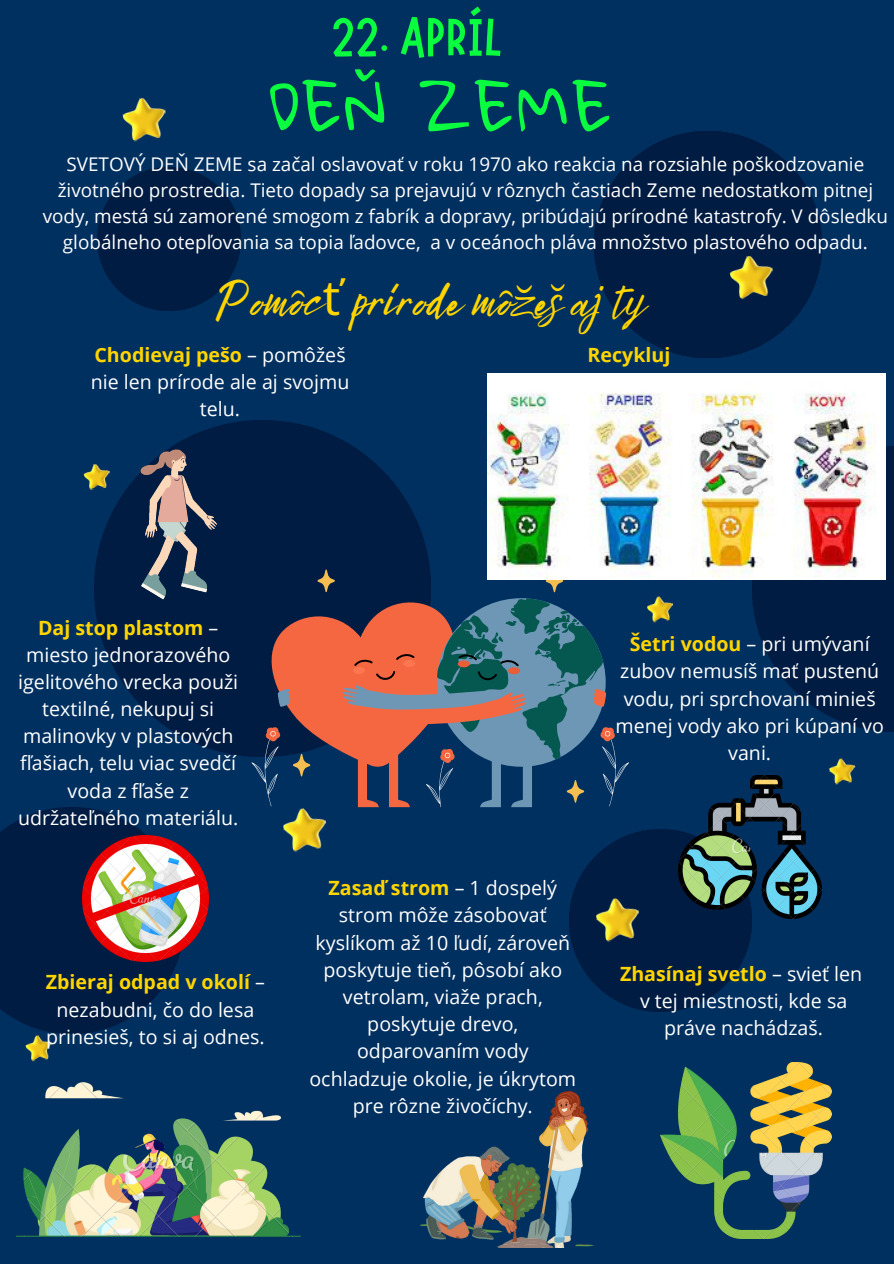
<style>
.page{position:relative;width:894px;height:1264px;background:#fff}
.page>*{position:absolute;margin:0;border:0;box-sizing:border-box;transform-origin:0 0}
.t1{font:60.15px "Gloria Hallelujah";letter-spacing:.06em;color:#0bfd40}
.t2{font:54.15px "Marykate";color:#0bfd40}
.t3{font:48.3px "Bright Sunshine";color:#ffd500}
.t4{font:19.65px/27.2px "Open Sans";color:#fff;text-align:center}
.t5{font:700 19.65px "Open Sans";color:#ffd500}
.t6{font:18.9px/26.1px "Open Sans";color:#fff;text-align:center}
.s1{font-family:"Noto Sans"}
.s2{font-weight:700;color:#ffd500}
</style>
<div class="page">
<div style="left:0;top:0;width:893px;height:1263px;background:#003060"></div>
<img style="left:569px;top:829px;width:182px;height:182px">
<img style="left:752px;top:446px;width:141px;height:285px">
<img style="left:97px;top:168px;width:143px;height:143px">
<img style="left:0;top:807px;width:178px;height:226px">
<img style="left:647px;top:596px;width:26px;height:27px">
<img style="left:829px;top:758px;width:27px;height:27px">
<img style="left:25px;top:1035px;width:27px;height:26px">
<img style="left:83px;top:464px;width:27px;height:26px">
<img style="left:727px;top:253px;width:49px;height:47px">
<img style="left:283px;top:808px;width:43px;height:44px">
<img style="left:594px;top:895px;width:48px;height:47px">
<img style="left:122px;top:98px;width:44px;height:44px">
<svg style="left:251px;top:569px;width:378px;height:238px"></svg>
<img style="left:487px;top:373px;width:398px;height:206px">
<img style="left:121px;top:446px;width:105px;height:154px">
<img style="left:678px;top:776px;width:143px;height:143px">
<img style="left:660px;top:1062px;width:171px;height:176px">
<img style="left:420px;top:1091px;width:174px;height:156px">
<img style="left:16px;top:1082px;width:284px;height:154px">
<img style="left:83px;top:835px;width:126px;height:126px">
<h2 class="t2" style="left:331px;top:2px;width:173px">22. APRÍL</h2>
<h1 class="t1" style="left:269px;top:75px;width:344px">DEŇ ZEME</h1>
<p class="t6" style="left:43px;top:151px;width:846px">SVETOVÝ DEŇ ZEME sa začal oslavovať v roku 1970 ako reakcia na rozsiahle poškodzovanie životného prostredia. Tieto dopady sa prejavujú v rôznych častiach Zeme nedostatkom pitnej vody, mestá sú zamorené smogom z fabrík a dopravy, pribúdajú prírodné katastrofy. V dôsledku globálneho otepľovania sa topia ľadovce, a v oceánoch pláva množstvo plastového odpadu.</p>
<h3 class="t3" style="left:217px;top:262px;width:427px">Pomôc<span class="s1">ť</span> prírode môžeš aj ty</h3>
<p class="t4" style="left:91px;top:341px;width:260px"><span class="s2">Chodievaj pešo</span> – pomôžeš nie len prírode ale aj svojmu telu.</p>
<p class="t5" style="left:587px;top:341px;width:84px">Recykluj</p>
<p class="t4" style="left:18px;top:613px;width:222px"><span class="s2">Daj stop plastom</span> – miesto jednorazového igelitového vrecka použi textilné, nekupuj si malinovky v plastových fľašiach, telu viac svedčí voda z fľaše z udržateľného materiálu.</p>
<p class="t4" style="left:46px;top:968px;width:221px"><span class="s2">Zbieraj odpad v okolí</span> – nezabudni, čo do lesa prinesieš, to si aj odnes.</p>
<p class="t4" style="left:615px;top:630px;width:270px"><span class="s2">Šetri vodou</span> – pri umývaní zubov nemusíš mať pustenú vodu, pri sprchovaní minieš menej vody ako pri kúpaní vo vani.</p>
<p class="t4" style="left:309px;top:874px;width:268px"><span class="s2">Zasaď strom</span> – 1 dospelý strom môže zásobovať kyslíkom až 10 ľudí, zároveň poskytuje tieň, pôsobí ako vetrolam, viaže prach, poskytuje drevo, odparovaním vody ochladzuje okolie, je úkrytom pre rôzne živočíchy.</p>
<p class="t4" style="left:620px;top:959px;width:243px"><span class="s2">Zhasínaj svetlo</span> – svieť len v tej miestnosti, kde sa práve nachádzaš.</p>
</div>
